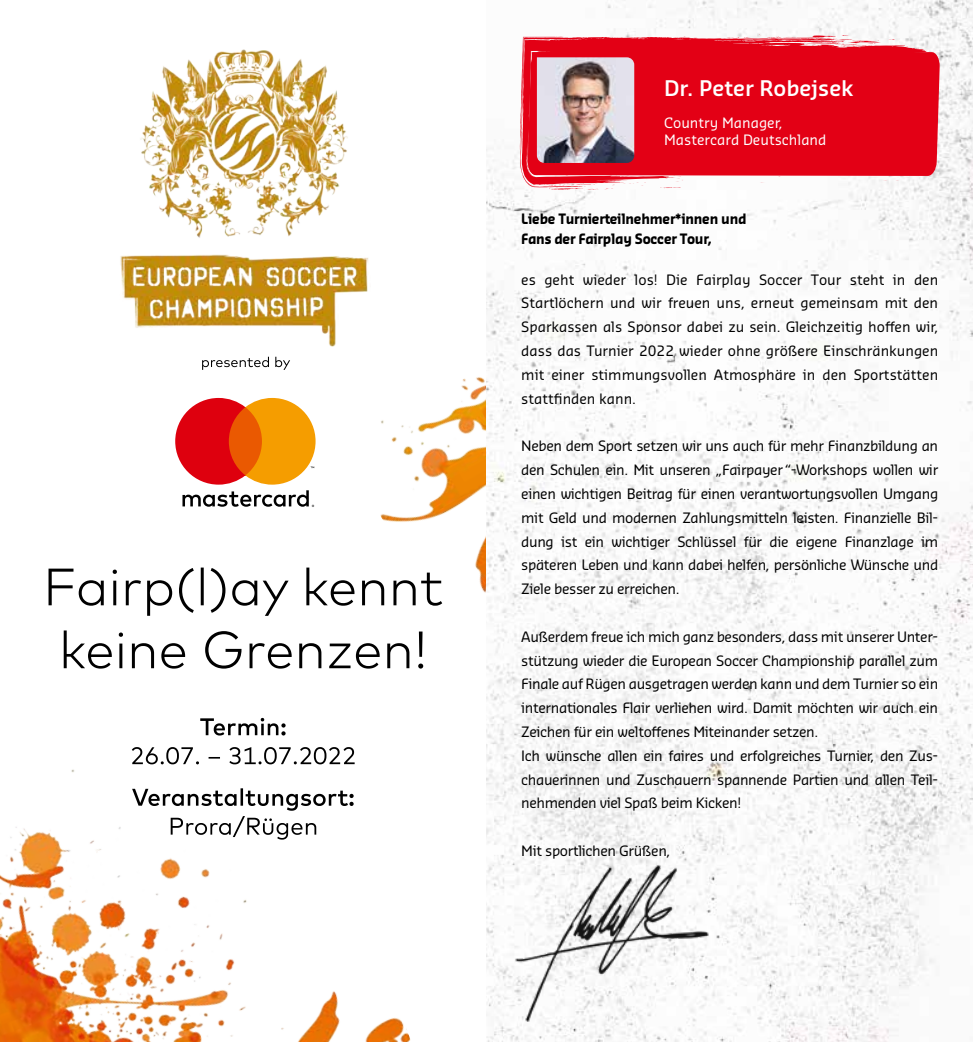
<style>
.page{position:relative;width:973px;height:1042px;background:#fff}
.page>*{position:absolute;margin:0;border:0;box-sizing:border-box;transform-origin:0 0}
.t1{font:600 21px "Sansa Pro";color:#fff}
.t2{font:14px/23.8px "Sansa Pro";letter-spacing:-.025em;color:#000;text-align:justify}
.t3{font:700 14px/20.3px "Sansa Pro";letter-spacing:-.02em;color:#000;scale:.9 1}
.t4{font:14px/17.5px "Sansa Pro";color:#fff}
</style>
<div class="page">
<img style="left:0;top:630px;width:411px;height:412px">
<img style="left:328px;top:377px;width:158px;height:324px">
<svg style="left:202px;top:357px;width:88px;height:13px"></svg>
<svg style="left:64px;top:630px;width:359px;height:38px"></svg>
<svg style="left:48px;top:567px;width:394px;height:49px"></svg>
<svg style="left:175px;top:398px;width:140px;height:109px"></svg>
<img style="left:120px;top:49px;width:249px;height:298px">
<svg style="left:132px;top:788px;width:221px;height:51px"></svg>
<svg style="left:132px;top:747px;width:222px;height:17px"></svg>
<svg style="left:200px;top:718px;width:85px;height:17px"></svg>
<img style="left:486px;top:0;width:486px;height:1042px">
<svg style="left:520px;top:37px;width:417px;height:150px;background:#e41326"></svg>
<svg style="left:719px;top:163px;width:63px;height:20px"></svg>
<svg style="left:660px;top:170px;width:51px;height:19px"></svg>
<svg style="left:604px;top:173px;width:42px;height:17px"></svg>
<svg style="left:549px;top:163px;width:48px;height:2px"></svg>
<svg style="left:519px;top:35px;width:84px;height:115px;background:#e72e3f"></svg>
<svg style="left:647px;top:66px;width:12px;height:2px"></svg>
<svg style="left:725px;top:37px;width:25px;height:2px"></svg>
<div style="left:905px;top:46px;width:33px;height:109px;background:#e30015"></div>
<svg style="left:838px;top:164px;width:36px;height:4px"></svg>
<svg style="left:548px;top:183px;width:50px;height:7px"></svg>
<svg style="left:756px;top:35px;width:124px;height:12px"></svg>
<img style="left:537px;top:57px;width:97px;height:106px">
<img style="left:513px;top:845px;width:197px;height:197px">
<h1 class="t1" style="left:664px;top:75px;width:191px">Dr. Peter Robejsek</h1>
<p class="t4" style="left:664px;top:113px;width:164px">Country Manager,<br>Mastercard Deutschland</p>
<p class="t3" style="left:521px;top:208px;width:252px">Liebe Turnierteilnehmer*innen und<br>Fans der Fairplay Soccer Tour,</p>
<p class="t2" style="left:521px;top:267px;width:418px">es geht wieder los! Die Fairplay Soccer Tour steht in den Startlöchern und wir freuen uns, erneut gemeinsam mit den Sparkassen als Sponsor dabei zu sein. Gleichzeitig hoffen wir, dass das Turnier 2022 wieder ohne größere Einschränkungen mit einer stimmungsvollen Atmosphäre in den Sportstätten stattfinden kann.</p>
<p class="t2" style="left:521px;top:434px;width:418px">Neben dem Sport setzen wir uns auch für mehr Finanzbildung an den Schulen ein. Mit unseren „Fairpayer“-Workshops wollen wir einen wichtigen Beitrag für einen verantwortungsvollen Umgang mit Geld und modernen Zahlungsmitteln leisten. Finanzielle Bil&shy;dung ist ein wichtiger Schlüssel für die eigene Finanzlage im späteren Leben und kann dabei helfen, persönliche Wünsche und Ziele besser zu erreichen.</p>
<p class="t2" style="left:521px;top:624px;width:418px;text-align:left">Außerdem freue ich mich ganz besonders, dass mit unserer Unter&shy;stützung wieder die European Soccer Championship parallel zum Finale auf Rügen ausgetragen werden kann und dem Turnier so ein internationales Flair verliehen wird. Damit möchten wir auch ein Zeichen für ein weltoffenes Miteinander setzen.<br>Ich wünsche allen ein faires und erfolgreiches Turnier, den Zus&shy;chauerinnen und Zuschauern spannende Partien und allen Teil&shy;nehmenden viel Spaß beim Kicken!</p>
<p class="t2" style="left:521px;top:838px;width:151px">Mit sportlichen Grüßen,</p>
</div>
